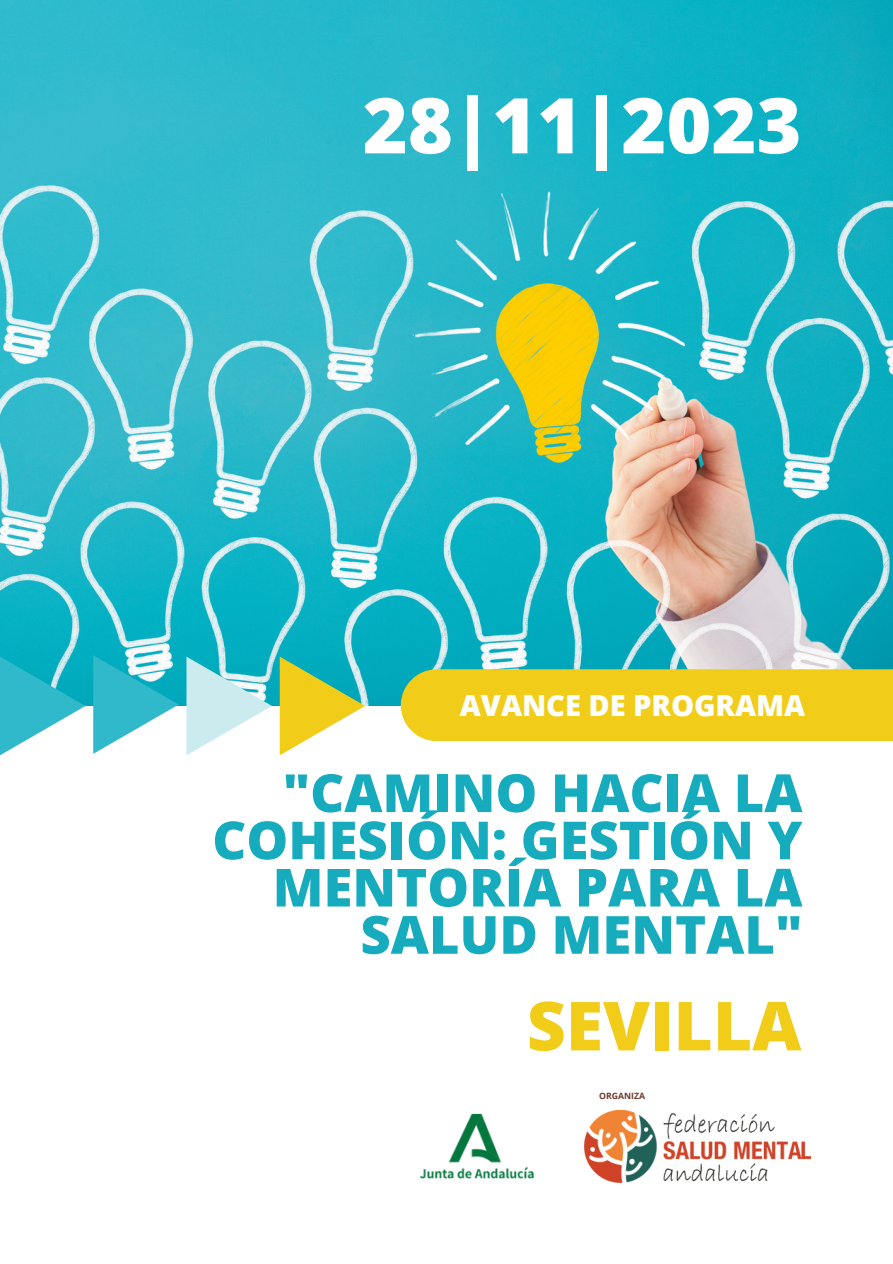
<style>
.page{position:relative;width:893px;height:1264px;background:#fff}
.page>*{position:absolute;margin:0;border:0;box-sizing:border-box;transform-origin:0 0}
.t1{font:800 76.95px "Open Sans";color:#fff}
.t2{font:800 67.65px "Open Sans";color:#f1cd19}
.t3{font:800 52.5px/47.2px "Open Sans";color:#16abbd;text-align:right}
.t4{font:800 28.95px "Open Sans";color:#fff}
.t5{font:700 8.7px "Open Sans";color:#6e3a2b}
</style>
<div class="page">
<img style="left:419px;top:1113px;width:115px;height:66px">
<img style="left:585px;top:1110px;width:225px;height:72px">
<img style="left:0;top:0;width:892px;height:705px">
<div style="left:401px;top:669px;width:491px;height:72px;background:#f1cd19"></div>
<svg style="left:0;top:656px;width:85px;height:99px"></svg>
<svg style="left:93px;top:655px;width:86px;height:98px"></svg>
<svg style="left:186px;top:656px;width:86px;height:99px"></svg>
<svg style="left:280px;top:656px;width:85px;height:99px"></svg>
<p class="t1" style="left:363px;top:71px;width:440px">28|11|2023</p>
<p class="t4" style="left:460px;top:685px;width:347px">AVANCE DE PROGRAMA</p>
<p class="t3" style="left:212px;top:768px;width:591px">"CAMINO HACIA LA<br>COHESIÓN: GESTIÓN Y<br>MENTORÍA PARA LA<br>SALUD MENTAL"</p>
<p class="t2" style="left:526px;top:978px;width:276px">SEVILLA</p>
<p class="t5" style="left:599px;top:1089px;width:47px">ORGANIZA</p>
</div>
